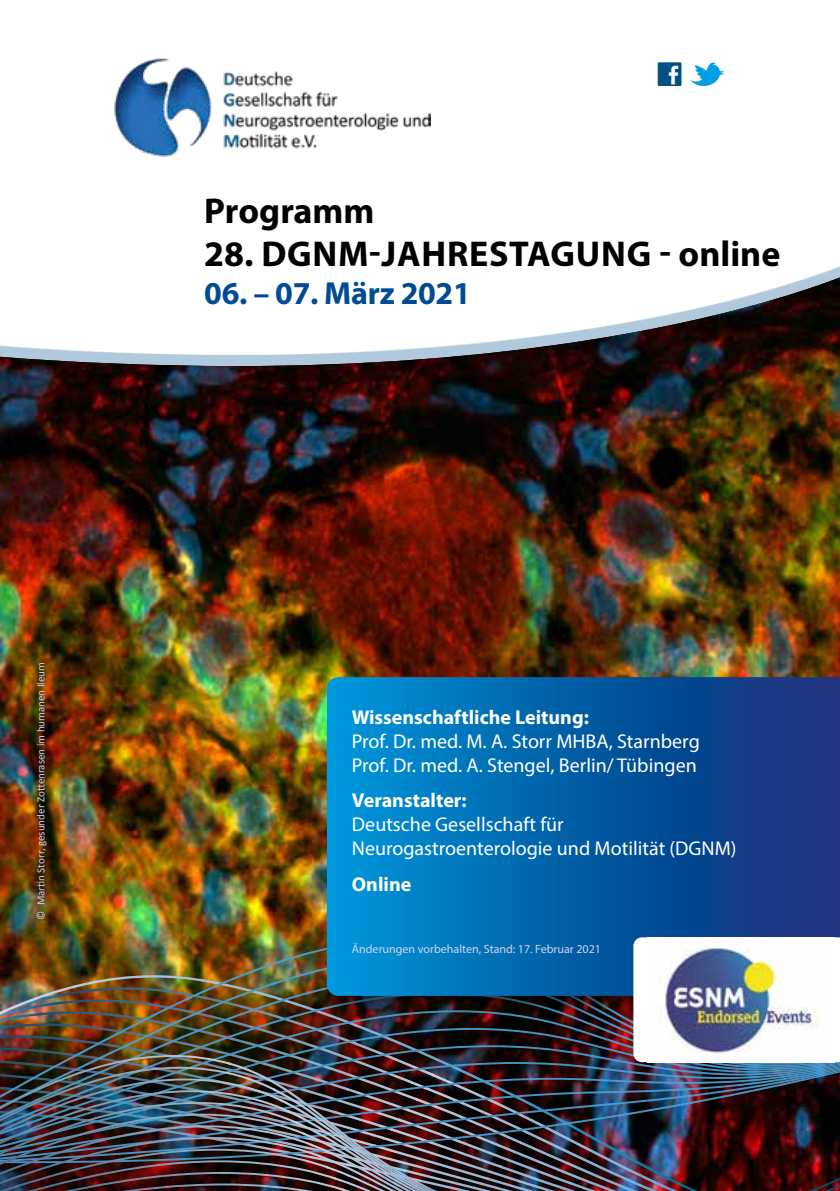
<style>
.page{position:relative;width:840px;height:1191px;background:#fff}
.page>*{position:absolute;margin:0;border:0;box-sizing:border-box;transform-origin:0 0}
.t1{font:42px "Social Logos";color:#005182}
.t2{font:700 36px "Myriad Pro";letter-spacing:.02em;color:#000}
.t3{font:700 36px "Myriad Pro";color:#000}
.t4{font:700 32px "Myriad Pro";letter-spacing:-.01em;color:#004b93}
.t5{font:20px/24px "Myriad Pro";color:#fff}
.t6{font:700 20px "Myriad Pro";color:#fff}
.t7{font:12px "Myriad Pro";color:#cfd4eb}
.t8{font:11px "Calibri";color:#cfd4eb}
.s1{color:#009fe3}
</style>
<div class="page">
<img style="left:0;top:277px;width:839px;height:654px">
<img style="left:114px;top:58px;width:316px;height:99px">
<img style="left:0;top:931px;width:633px;height:124px">
<img style="left:0;top:1009px;width:460px;height:46px">
<img style="left:0;top:1055px;width:839px;height:136px">
<div style="left:324px;top:674px;width:515px;height:340px;background:#000;opacity:.5"></div>
<svg style="left:327px;top:677px;width:512px;height:319px;background:#0561a8"></svg>
<img style="left:31px;top:657px;width:21px;height:267px">
<svg style="left:633px;top:937px;width:206px;height:125px"></svg>
<img style="left:647px;top:937px;width:187px;height:125px">
<p class="t8" style="left:34px;top:919px;width:259px;rotate:-90deg">© Martin Storr, gesunder Zottenrasen im humanen Ileum</p>
<h1 class="t1" style="left:653px;top:56px;width:76px">C<span class="s1">M</span></h1>
<h2 class="t3" style="left:204px;top:187px;width:172px">Programm</h2>
<h2 class="t2" style="left:204px;top:230px;width:577px">28. DGNM-JAHRESTAGUNG - online</h2>
<h3 class="t4" style="left:204px;top:273px;width:268px">06. – 07. März 2021</h3>
<p class="t6" style="left:351px;top:704px;width:238px">Wissenschaftliche Leitung:</p>
<p class="t5" style="left:351px;top:729px;width:349px">Prof. Dr. med. M. A. Storr MHBA, Starnberg<br>Prof. Dr. med. A. Stengel, Berlin/ Tübingen</p>
<p class="t6" style="left:351px;top:787px;width:116px">Veranstalter:</p>
<p class="t5" style="left:351px;top:812px;width:386px">Deutsche Gesellschaft für<br>Neurogastroenterologie und Motilität (DGNM)</p>
<p class="t6" style="left:351px;top:871px;width:61px">Online</p>
<p class="t7" style="left:351px;top:941px;width:250px">Änderungen vorbehalten, Stand: 17. Februar 2021</p>
</div>
